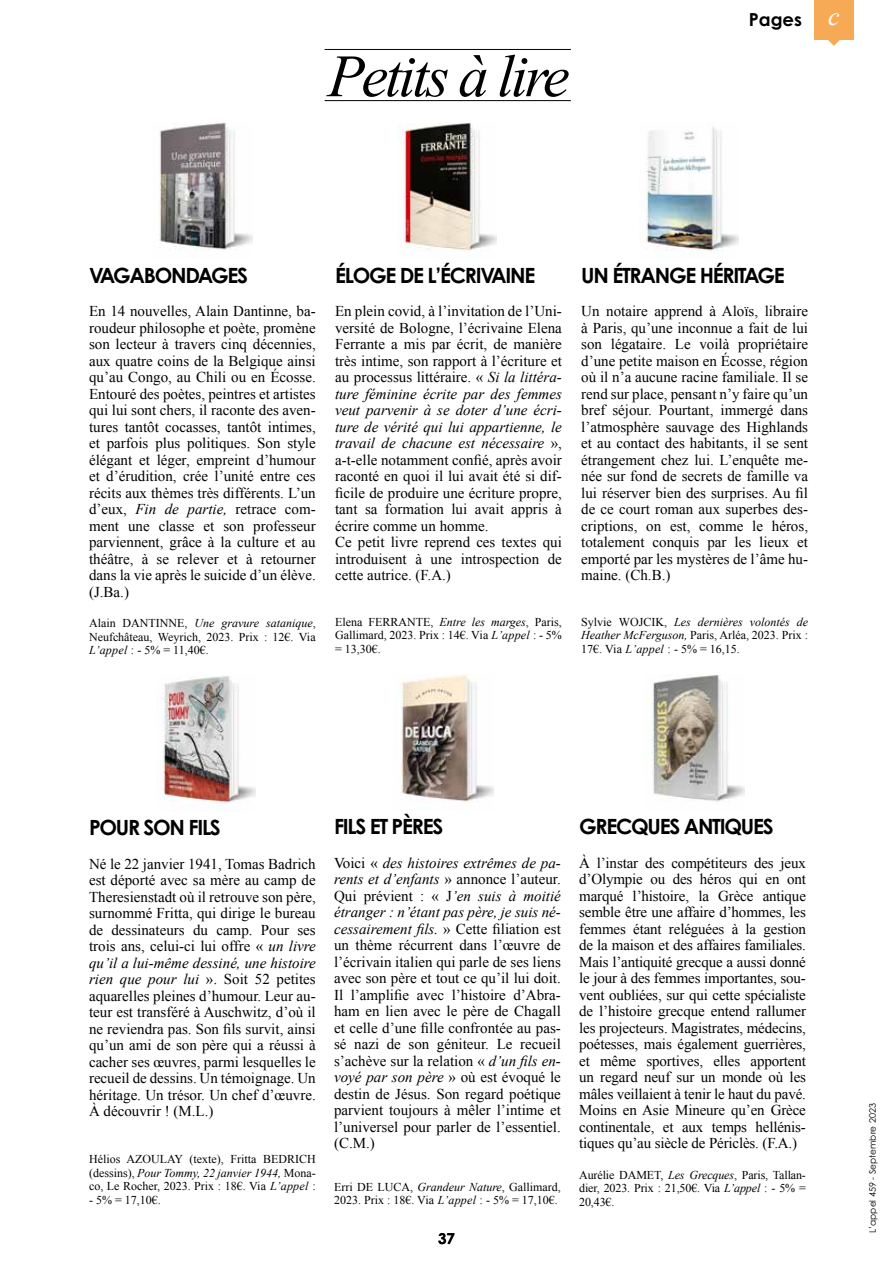
<style>
.page{position:relative;width:893px;height:1263px;background:#fff}
.page>*{position:absolute;margin:0;border:0;box-sizing:border-box;transform-origin:0 0}
.t1{font:italic 60px "Times New Roman";letter-spacing:-.05em;color:#000}
.t2{font:700 21px "Century Gothic Pro";letter-spacing:-.06em;color:#000}
.t3{font:700 18px "Century Gothic Pro";color:#000}
.t4{font:15px/16.5px "Times New Roman";color:#000;text-align:justify}
.t5{font:700 15px "Century Gothic Pro";color:#000}
.t6{font:12px/13.5px "Times New Roman";color:#000;text-align:justify}
.t7{font:9px "Century Gothic Pro";color:#000}
.s1{font-family:"Times New Roman";font-weight:400;font-style:italic;font-size:26.1px;color:#fff}
.s2{font-style:italic}
</style>
<div class="page">
<hr style="left:325px;top:49px;width:246px;height:1px;background:#000">
<hr style="left:325px;top:100px;width:246px;height:1px;background:#000">
<div style="left:814px;top:0;width:40px;height:39px;background:#f7aa55"></div>
<svg style="left:827px;top:39px;width:13px;height:7px"></svg>
<img style="left:400px;top:675px;width:94px;height:128px">
<img style="left:646px;top:675px;width:99px;height:127px">
<img style="left:159px;top:123px;width:93px;height:127px">
<img style="left:644px;top:127px;width:95px;height:124px">
<img style="left:156px;top:676px;width:100px;height:133px">
<img style="left:398px;top:123px;width:99px;height:129px">
<h1 class="t1" style="left:328px;top:43px;width:243px">Petits à lire</h1>
<p class="t3" style="left:749px;top:8px;width:92px">Pages <span class="s1">c</span></p>
<h2 class="t2" style="left:89px;top:262px;width:161px">VAGABONDAGES</h2>
<p class="t4" style="left:89px;top:303px;width:228px">En 14 nouvelles, Alain Dantinne, ba&shy;roudeur philosophe et poète, promène son lecteur à travers cinq décennies, aux quatre coins de la Belgique ainsi qu’au Congo, au Chili ou en Écosse.<br>Entouré des poètes, peintres et artistes qui lui sont chers, il raconte des aven&shy;tures tantôt cocasses, tantôt intimes, et parfois plus politiques. Son style élégant et léger, empreint d’humour et d’érudition, crée l’unité entre ces récits aux thèmes très différents. L’un d’eux, <span class="s2">Fin de partie,</span> retrace com&shy;ment une classe et son professeur parviennent, grâce à la culture et au théâtre, à se relever et à retourner dans la vie après le suicide d’un élève. (J.Ba.)</p>
<p class="t6" style="left:89px;top:616px;width:228px">Alain DANTINNE, <span class="s2">Une gravure satanique</span>, Neufchâteau, Weyrich, 2023. Prix : 12€. Via <span class="s2">L’appel</span> : - 5% = 11,40€.</p>
<h2 class="t2" style="left:335px;top:262px;width:202px">ÉLOGE DE L’ÉCRIVAINE</h2>
<p class="t4" style="left:335px;top:303px;width:228px;text-align:left">En plein covid, à l’invitation de l’Uni&shy;versité de Bologne, l’écrivaine Elena Ferrante a mis par écrit, de manière très intime, son rapport à l’écriture et au processus littéraire. « <span class="s2">Si la littéra&shy;ture féminine écrite par des femmes veut parvenir à se doter d’une écri&shy;ture de vérité qui lui appartienne, le travail de chacune est nécessaire</span> », a-t-elle notamment confié, après avoir raconté en quoi il lui avait été si dif&shy;ficile de produire une écriture propre, tant sa formation lui avait appris à écrire comme un homme.<br>Ce petit livre reprend ces textes qui introduisent à une introspection de cette autrice. (F.A.)</p>
<p class="t6" style="left:335px;top:615px;width:228px">Elena FERRANTE, <span class="s2">Entre les marges</span>, Paris, Gallimard, 2023. Prix : 14€. Via <span class="s2">L’appel</span> : - 5% = 13,30€.</p>
<h2 class="t2" style="left:581px;top:262px;width:205px">UN ÉTRANGE HÉRITAGE</h2>
<p class="t4" style="left:581px;top:303px;width:228px">Un notaire apprend à Aloïs, libraire à Paris, qu’une inconnue a fait de lui son légataire. Le voilà propriétaire d’une petite maison en Écosse, région où il n’a aucune racine familiale. Il se rend sur place, pensant n’y faire qu’un bref séjour. Pourtant, immergé dans l’atmosphère sauvage des Highlands et au contact des habitants, il se sent étrangement chez lui. L’enquête me&shy;née sur fond de secrets de famille va lui réserver bien des surprises. Au fil de ce court roman aux superbes des&shy;criptions, on est, comme le héros, totalement conquis par les lieux et emporté par les mystères de l’âme hu&shy;maine. (Ch.B.)</p>
<p class="t6" style="left:581px;top:615px;width:228px">Sylvie WOJCIK, <span class="s2">Les dernières volontés de Heather McFerguson,</span> Paris, Arléa, 2023. Prix :<br>17€. Via <span class="s2">L’appel</span> : - 5% = 16,15.</p>
<h2 class="t2" style="left:89px;top:814px;width:133px">POUR SON FILS</h2>
<p class="t4" style="left:89px;top:855px;width:228px">Né le 22 janvier 1941, Tomas Badrich est déporté avec sa mère au camp de Theresienstadt où il retrouve son père, surnommé Fritta, qui dirige le bureau de dessinateurs du camp. Pour ses trois ans, celui-ci lui offre « <span class="s2">un livre qu’il a lui-même dessiné, une histoire rien que pour lui</span> ». Soit 52 petites aquarelles pleines d’humour. Leur au&shy;teur est transféré à Auschwitz, d’où il ne reviendra pas. Son fils survit, ainsi qu’un ami de son père qui a réussi à cacher ses œuvres, parmi lesquelles le recueil de dessins. Un témoignage. Un héritage. Un trésor. Un chef d’œuvre.<br>À découvrir ! (M.L.)</p>
<p class="t6" style="left:89px;top:1152px;width:228px">Hélios AZOULAY (texte), Fritta BEDRICH (dessins), <span class="s2">Pour Tommy, 22 janvier 1944,</span> Mona&shy;co, Le Rocher, 2023. Prix : 18€. Via <span class="s2">L’appel</span> :</p>
<p class="t6" style="left:89px;top:1193px;width:73px">- 5% = 17,10€.</p>
<h2 class="t2" style="left:334px;top:813px;width:111px">FILS ET PÈRES</h2>
<p class="t4" style="left:334px;top:854px;width:228px">Voici « <span class="s2">des histoires extrêmes de pa&shy;rents et d’enfants</span> » annonce l’auteur.<br>Qui prévient : « J<span class="s2">’en suis à moitié étranger : n’étant pas père, je suis né&shy;cessairement fils.</span> » Cette filiation est un thème récurrent dans l’œuvre de l’écrivain italien qui parle de ses liens avec son père et tout ce qu’il lui doit.<br>Il l’amplifie avec l’histoire d’Abra&shy;ham en lien avec le père de Chagall et celle d’une fille confrontée au pas&shy;sé nazi de son géniteur. Le recueil s’achève sur la relation « <span class="s2">d’un fils en&shy;voyé par son père</span> » où est évoqué le destin de Jésus. Son regard poétique parvient toujours à mêler l’intime et l’universel pour parler de l’essentiel. (C.M.)</p>
<p class="t6" style="left:334px;top:1180px;width:228px">Erri DE LUCA, <span class="s2">Grandeur Nature</span>, Gallimard,<br>2023. Prix : 18€. Via <span class="s2">L’appel</span> : - 5% = 17,10€.</p>
<p class="t5" style="left:438px;top:1229px;width:18px">37</p>
<h2 class="t2" style="left:579px;top:813px;width:196px">GRECQUES ANTIQUES</h2>
<p class="t4" style="left:579px;top:854px;width:228px">À l’instar des compétiteurs des jeux d’Olympie ou des héros qui en ont marqué l’histoire, la Grèce antique semble être une affaire d’hommes, les femmes étant reléguées à la gestion de la maison et des affaires familiales.<br>Mais l’antiquité grecque a aussi donné le jour à des femmes importantes, sou&shy;vent oubliées, sur qui cette spécialiste de l’histoire grecque entend rallumer les projecteurs. Magistrates, médecins, poétesses, mais également guerrières, et même sportives, elles apportent un regard neuf sur un monde où les mâles veillaient à tenir le haut du pavé.<br>Moins en Asie Mineure qu’en Grèce continentale, et aux temps hellénis&shy;tiques qu’au siècle de Périclès. (F.A.)</p>
<p class="t6" style="left:579px;top:1168px;width:228px">Aurélie DAMET, <span class="s2">Les Grecques</span>, Paris, Tallan&shy;dier, 2023. Prix : 21,50€. Via <span class="s2">L’appel</span> : - 5% = 20,43€.</p>
<p class="t7" style="left:867px;top:1233px;width:131px;rotate:-90deg">L’appel 459 - Septembre 2023</p>
</div>
